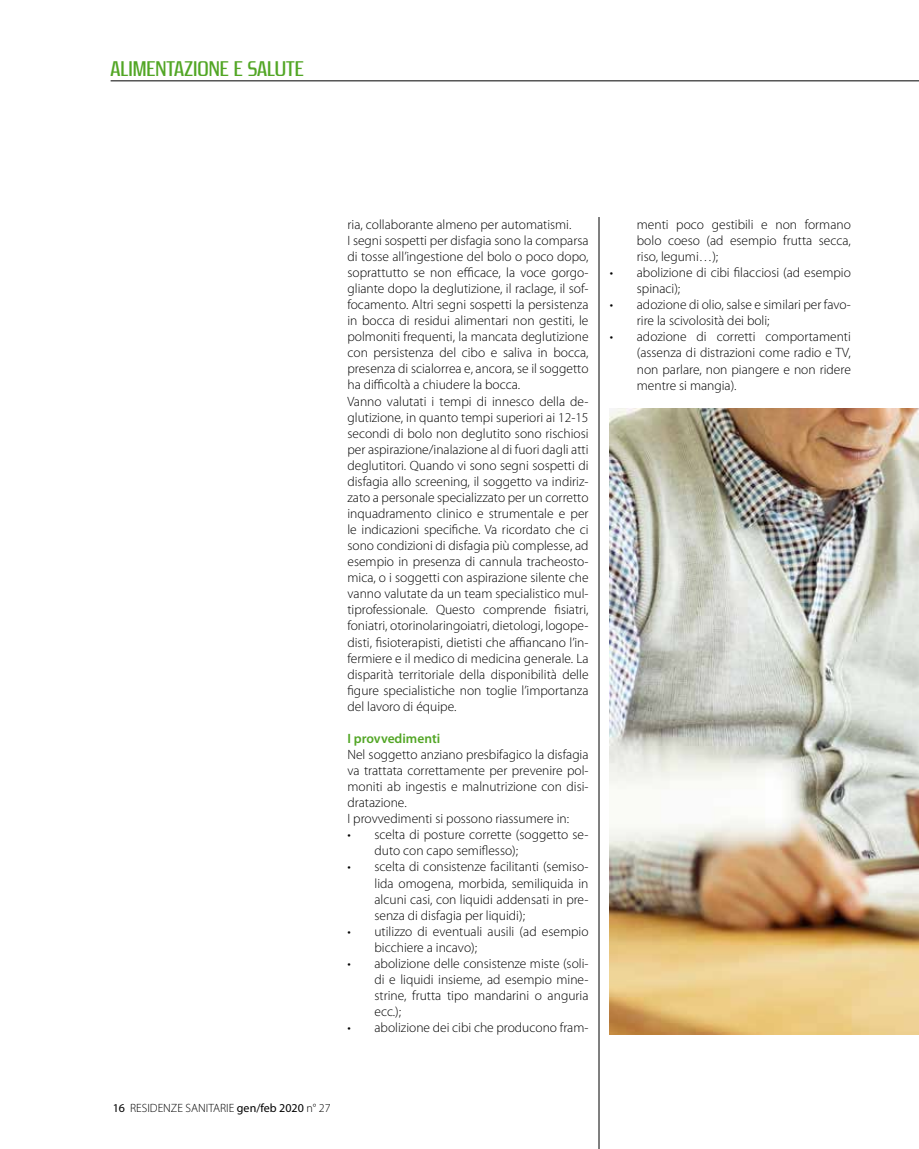
<style>
.page{position:relative;width:919px;height:1149px;background:#fff}
.page>*{position:absolute;margin:0;border:0;box-sizing:border-box;transform-origin:0 0}
.t1{font:21px "Zrnic Rg";color:#52a625}
.t2{font:300 13.5px/16px "Myriad Pro";color:#000}
.t3{font:600 13.5px "Myriad Pro";color:#52a625}
.t4{font:300 12px "Myriad Pro";color:#000}
.s1{font-weight:400}
</style>
<div class="page">
<hr style="left:111px;top:81px;width:807px;height:1px;background:#000">
<hr style="left:598px;top:217px;width:1px;height:931px;background:#000">
<img style="left:609px;top:408px;width:309px;height:625px">
<h1 class="t1" style="left:111px;top:56px;width:195px">ALIMENTAZIONE E SALUTE</h1>
<p class="t2" style="left:347px;top:216px;width:242px">ria, collaborante almeno per automatismi.<br>I segni sospetti per disfagia sono la comparsa di tosse all’ingestione del bolo o poco dopo, soprattutto se non efficace, la voce gorgo&shy;gliante dopo la deglutizione, il raclage, il sof&shy;focamento. Altri segni sospetti la persistenza in bocca di residui alimentari non gestiti, le polmoniti frequenti, la mancata deglutizione con persistenza del cibo e saliva in bocca, presenza di scialorrea e, ancora, se il soggetto ha difficoltà a chiudere la bocca.<br>Vanno valutati i tempi di innesco della de&shy;glutizione, in quanto tempi superiori ai 12-15 secondi di bolo non deglutito sono rischiosi per aspirazione/inalazione al di fuori dagli atti deglutitori. Quando vi sono segni sospetti di disfagia allo screening, il soggetto va indiriz&shy;zato a personale specializzato per un corretto inquadramento clinico e strumentale e per le indicazioni specifiche. Va ricordato che ci sono condizioni di disfagia più complesse, ad esempio in presenza di cannula tracheosto&shy;mica, o i soggetti con aspirazione silente che vanno valutate da un team specialistico mul&shy;tiprofessionale. Questo comprende fisiatri, foniatri, otorinolaringoiatri, dietologi, logope&shy;disti, fisioterapisti, dietisti che affiancano l’in&shy;fermiere e il medico di medicina generale. La disparità territoriale della disponibilità delle figure specialistiche non toglie l’importanza del lavoro di équipe.</p>
<p class="t3" style="left:347px;top:729px;width:94px">I provvedimenti</p>
<p class="t2" style="left:347px;top:746px;width:242px">Nel soggetto anziano presbifagico la disfagia va trattata correttamente per prevenire pol&shy;moniti ab ingestis e malnutrizione con disi&shy;dratazione.<br>I provvedimenti si possono riassumere in:</p>
<p class="t2" style="left:374px;top:826px;width:215px;text-indent:-27px">• scelta di posture corrette (soggetto se&shy;duto con capo semiflesso);</p>
<p class="t2" style="left:374px;top:858px;width:215px;text-align:justify;text-indent:-27px">• scelta di consistenze facilitanti (semiso&shy;lida omogena, morbida, semiliquida in alcuni casi, con liquidi addensati in pre&shy;senza di disfagia per liquidi);</p>
<p class="t2" style="left:374px;top:923px;width:215px;text-indent:-27px">• utilizzo di eventuali ausili (ad esempio bicchiere a incavo);</p>
<p class="t2" style="left:374px;top:955px;width:215px;text-align:justify;text-indent:-27px">• abolizione delle consistenze miste (soli&shy;di e liquidi insieme, ad esempio mine&shy;strine, frutta tipo mandarini o anguria ecc.);</p>
<p class="t2" style="left:347px;top:1019px;width:242px">• abolizione dei cibi che producono fram-</p>
<p class="t2" style="left:636px;top:216px;width:215px;text-align:justify">menti poco gestibili e non formano bolo coeso (ad esempio frutta secca, riso, legumi…);</p>
<p class="t2" style="left:636px;top:265px;width:215px;text-indent:-27px">• abolizione di cibi filacciosi (ad esempio spinaci);</p>
<p class="t2" style="left:636px;top:297px;width:215px;text-indent:-27px">• adozione di olio, salse e similari per favo&shy;rire la scivolosità dei boli;</p>
<p class="t2" style="left:636px;top:329px;width:215px;text-align:justify;text-indent:-27px">• adozione di corretti comportamenti (assenza di distrazioni come radio e TV, non parlare, non piangere e non ridere mentre si mangia).</p>
<p class="t4" style="left:113px;top:1100px;width:219px"><span class="s1">16</span> RESIDENZE SANITARIE <span class="s1">gen/feb 2020</span> n° 27</p>
</div>
